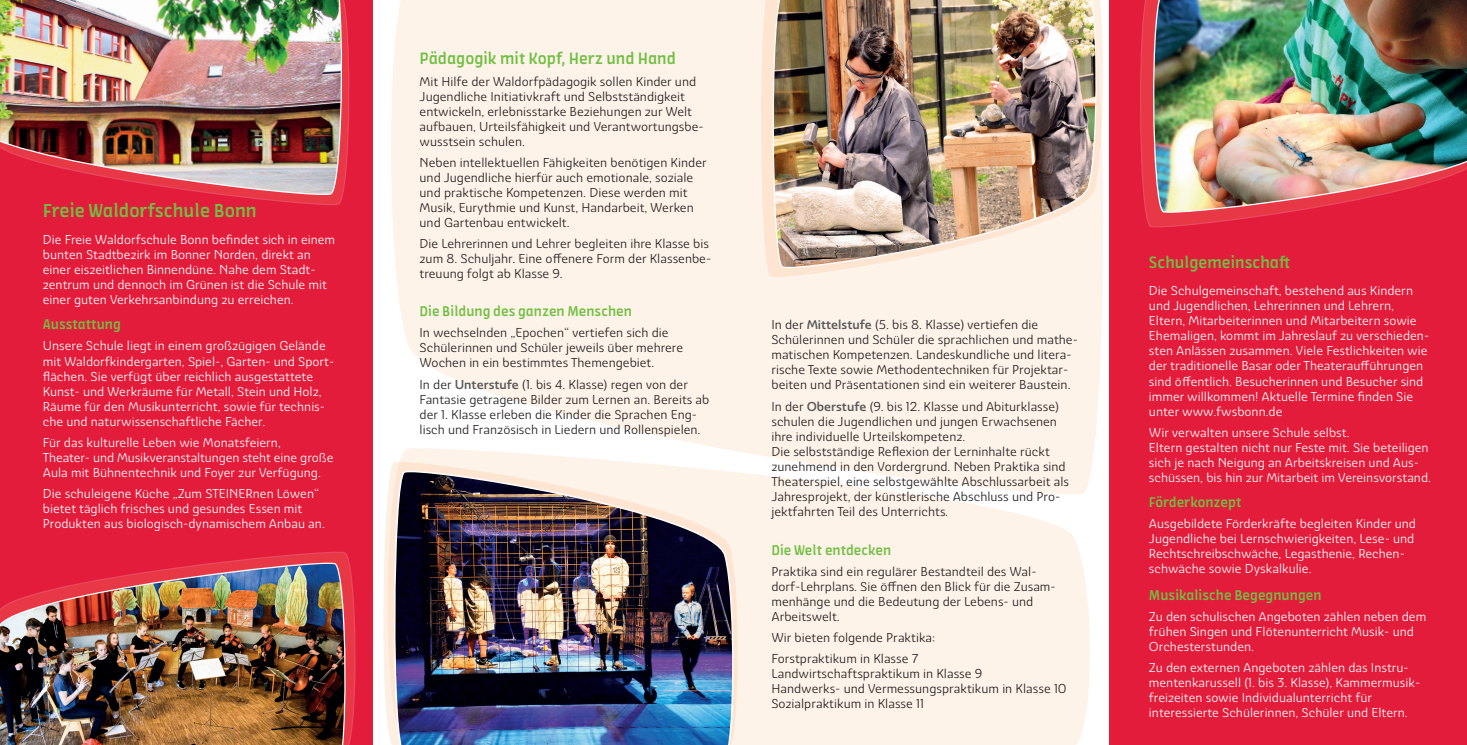
<style>
.page{position:relative;width:1467px;height:745px;background:#fff}
.page>*{position:absolute;margin:0;border:0;box-sizing:border-box;transform-origin:0 0}
.Waldi_Überschrift{font:500 20px "Amman Sans Pro";color:#71bf44}
.Waldi_Überschrift-2{font:500 17.5px "Amman Sans Pro";color:#71bf44}
.w_Zwischenüberschrif{font:500 15px "Amman Sans Pro";color:#71bf44}
.W_Fließtext{font:500 15px "Amman Sans Pro";color:#71bf44}
.W_Fließtext-2{font:12.5px/15px "Ashemore Nor Reg";color:#231f20}
.W_Fließtext-3{font:12.5px/15px "Ashemore Nor Reg";color:#fff}
.s1{font-family:"Ashemore Nor Med";color:#57585a}
</style>
<div class="page">
<div style="left:385px;top:486px;width:705px;height:258px;background:#fef3e9"></div>
<svg style="left:389px;top:0;width:714px;height:496px"></svg>
<div style="left:0;top:0;width:372px;height:744px;background:#e41c3b"></div>
<div style="left:1109px;top:0;width:358px;height:744px;background:#e41c3b"></div>
<img style="left:391px;top:465px;width:345px;height:279px">
<svg style="left:758px;top:0;width:345px;height:279px"></svg>
<svg style="left:267px;top:14px;width:83px;height:191px"></svg>
<svg style="left:257px;top:551px;width:99px;height:193px"></svg>
<img style="left:0;top:558px;width:349px;height:186px">
<img style="left:769px;top:0;width:330px;height:273px">
<img style="left:0;top:0;width:346px;height:200px">
<svg style="left:1140px;top:0;width:115px;height:228px"></svg>
<img style="left:1149px;top:0;width:318px;height:217px">
<p class="Waldi_Überschrift" style="left:43px;top:197px;width:216px">Freie Waldorfschule Bonn</p>
<p class="W_Fließtext-3" style="left:43px;top:232px;width:294px">Die Freie Waldorfschule Bonn befindet sich in einem bunten Stadtbezirk im Bonner Norden, direkt an einer eiszeitlichen Binnendüne. Nahe dem Stadt-</p>
<p class="W_Fließtext-3" style="left:43px;top:277px;width:286px">zentrum und dennoch im Grünen ist die Schule mit einer guten Verkehrsanbindung zu erreichen.</p>
<p class="w_Zwischenüberschrif" style="left:43px;top:314px;width:80px">Ausstattung</p>
<p class="W_Fließtext-3" style="left:43px;top:338px;width:293px">Unsere Schule liegt in einem großzügigen Gelände mit Waldorfkindergarten, Spiel-, Garten- und Sport&shy;flächen. Sie verfügt über reichlich ausgestattete Kunst- und Werkräume für Metall, Stein und Holz, Räume für den Musikunterricht, sowie für technis&shy;che und naturwissenschaftliche Fächer.</p>
<p class="W_Fließtext-3" style="left:43px;top:434px;width:240px">Für das kulturelle Leben wie Monatsfeiern,</p>
<p class="W_Fließtext-3" style="left:43px;top:449px;width:292px">Theater- und Musikveranstaltungen steht eine große<br>Aula mit Bühnentechnik und Foyer zur Verfügung.</p>
<p class="W_Fließtext-3" style="left:43px;top:486px;width:278px">Die schuleigene Küche „Zum STEINERnen Löwen“ bietet täglich frisches und gesundes Essen mit</p>
<p class="W_Fließtext-3" style="left:43px;top:516px;width:284px">Produkten aus biologisch-dynamischem Anbau an.</p>
<p class="Waldi_Überschrift-2" style="left:420px;top:47px;width:258px">Pädagogik mit Kopf, Herz und Hand</p>
<p class="W_Fließtext-2" style="left:420px;top:73px;width:286px">Mit Hilfe der Waldorfpädagogik sollen Kinder und Jugendliche Initiativkraft und Selbstständigkeit entwickeln, erlebnisstarke Beziehungen zur Welt aufbauen, Urteilsfähigkeit und Verantwortungsbe&shy;wusstsein schulen.</p>
<p class="W_Fließtext-2" style="left:420px;top:155px;width:289px">Neben intellektuellen Fähigkeiten benötigen Kinder und Jugendliche hierfür auch emotionale, soziale und praktische Kompetenzen. Diese werden mit Musik, Eurythmie und Kunst, Handarbeit, Werken und Gartenbau entwickelt.</p>
<p class="W_Fließtext-2" style="left:420px;top:236px;width:293px">Die Lehrerinnen und Lehrer begleiten ihre Klasse bis zum 8. Schuljahr. Eine offenere Form der Klassenbe&shy;treuung folgt ab Klasse 9.</p>
<p class="w_Zwischenüberschrif" style="left:420px;top:301px;width:214px">Die Bildung des ganzen Menschen</p>
<p class="W_Fließtext-2" style="left:420px;top:325px;width:265px">In wechselnden „Epochen“ vertiefen sich die<br>Schülerinnen und Schüler jeweils über mehrere<br>Wochen in ein bestimmtes Themengebiet.</p>
<p class="W_Fließtext-2" style="left:420px;top:376px;width:291px">In der <span class="s1">Unterstufe</span> (1. bis 4. Klasse) regen von der Fantasie getragene Bilder zum Lernen an. Bereits ab der 1. Klasse erleben die Kinder die Sprachen Eng&shy;lisch und Französisch in Liedern und Rollenspielen.</p>
<p class="W_Fließtext-2" style="left:771px;top:317px;width:308px">In der <span class="s1">Mittelstufe</span> (5. bis 8. Klasse) vertiefen die<br>Schülerinnen und Schüler die sprachlichen und mathe&shy;matischen Kompetenzen. Landeskundliche und litera-</p>
<p class="W_Fließtext-2" style="left:771px;top:362px;width:298px">rische Texte sowie Methodentechniken für Projektar-</p>
<p class="W_Fließtext-2" style="left:771px;top:377px;width:301px">beiten und Präsentationen sind ein weiterer Baustein.</p>
<p class="W_Fließtext-2" style="left:771px;top:398px;width:289px">In der <span class="s1">Oberstufe</span> (9. bis 12. Klasse und Abiturklasse) schulen die Jugendlichen und jungen Erwachsenen ihre individuelle Urteilskompetenz.</p>
<p class="W_Fließtext-2" style="left:771px;top:443px;width:299px">Die selbstständige Reflexion der Lerninhalte rückt zunehmend in den Vordergrund. Neben Praktika sind Theaterspiel, eine selbstgewählte Abschlussarbeit als Jahresprojekt, der künstlerische Abschluss und Pro-</p>
<p class="W_Fließtext-2" style="left:771px;top:503px;width:178px">jektfahrten Teil des Unterrichts.</p>
<p class="W_Fließtext" style="left:771px;top:539px;width:121px">Die Welt entdecken</p>
<p class="W_Fließtext-2" style="left:771px;top:563px;width:286px">Praktika sind ein regulärer Bestandteil des Wal&shy;dorf-Lehrplans. Sie öffnen den Blick für die Zusam&shy;menhänge und die Bedeutung der Lebens- und</p>
<p class="W_Fließtext-2" style="left:771px;top:608px;width:70px">Arbeitswelt.</p>
<p class="W_Fließtext-2" style="left:771px;top:629px;width:165px">Wir bieten folgende Praktika:</p>
<p class="W_Fließtext-2" style="left:771px;top:651px;width:148px">Forstpraktikum in Klasse 7</p>
<p class="W_Fließtext-2" style="left:771px;top:666px;width:213px">Landwirtschaftspraktikum in Klasse 9</p>
<p class="W_Fließtext-2" style="left:771px;top:681px;width:297px">Handwerks- und Vermessungspraktikum in Klasse 10</p>
<p class="W_Fließtext-2" style="left:771px;top:696px;width:154px">Sozialpraktikum in Klasse 11</p>
<p class="Waldi_Überschrift-2" style="left:1149px;top:250px;width:143px">Schulgemeinschaft</p>
<p class="W_Fließtext-3" style="left:1149px;top:283px;width:282px">Die Schulgemeinschaft, bestehend aus Kindern und Jugendlichen, Lehrerinnen und Lehrern, Eltern, Mitarbeiterinnen und Mitarbeitern sowie Ehemaligen, kommt im Jahreslauf zu verschieden&shy;sten Anlässen zusammen. Viele Festlichkeiten wie der traditionelle Basar oder Theateraufführungen sind öffentlich. Besucherinnen und Besucher sind immer willkommen! Aktuelle Termine finden Sie unter www.fwsbonn.de</p>
<p class="W_Fließtext-3" style="left:1149px;top:424px;width:202px">Wir verwalten unsere Schule selbst.</p>
<p class="W_Fließtext-3" style="left:1149px;top:439px;width:281px">Eltern gestalten nicht nur Feste mit. Sie beteiligen sich je nach Neigung an Arbeitskreisen und Aus-</p>
<p class="W_Fließtext-3" style="left:1149px;top:469px;width:284px">schüssen, bis hin zur Mitarbeit im Vereinsvorstand.</p>
<p class="W_Fließtext" style="left:1149px;top:491px;width:94px">Förderkonzept</p>
<p class="W_Fließtext-3" style="left:1149px;top:516px;width:269px">Ausgebildete Förderkräfte begleiten Kinder und Jugendliche bei Lernschwierigkeiten, Lese- und Rechtschreibschwäche, Legasthenie, Rechen&shy;schwäche sowie Dyskalkulie.</p>
<p class="w_Zwischenüberschrif" style="left:1149px;top:584px;width:174px">Musikalische Begegnungen</p>
<p class="W_Fließtext-3" style="left:1149px;top:608px;width:279px">Zu den schulischen Angeboten zählen neben dem frühen Singen und Flötenunterricht Musik- und<br>Orchesterstunden.</p>
<p class="W_Fließtext-3" style="left:1149px;top:659px;width:273px">Zu den externen Angeboten zählen das Instru&shy;mentenkarussell (1. bis 3. Klasse), Kammermusik&shy;freizeiten sowie Individualunterricht für</p>
<p class="W_Fließtext-3" style="left:1149px;top:704px;width:260px">interessierte Schülerinnen, Schüler und Eltern.</p>
</div>
